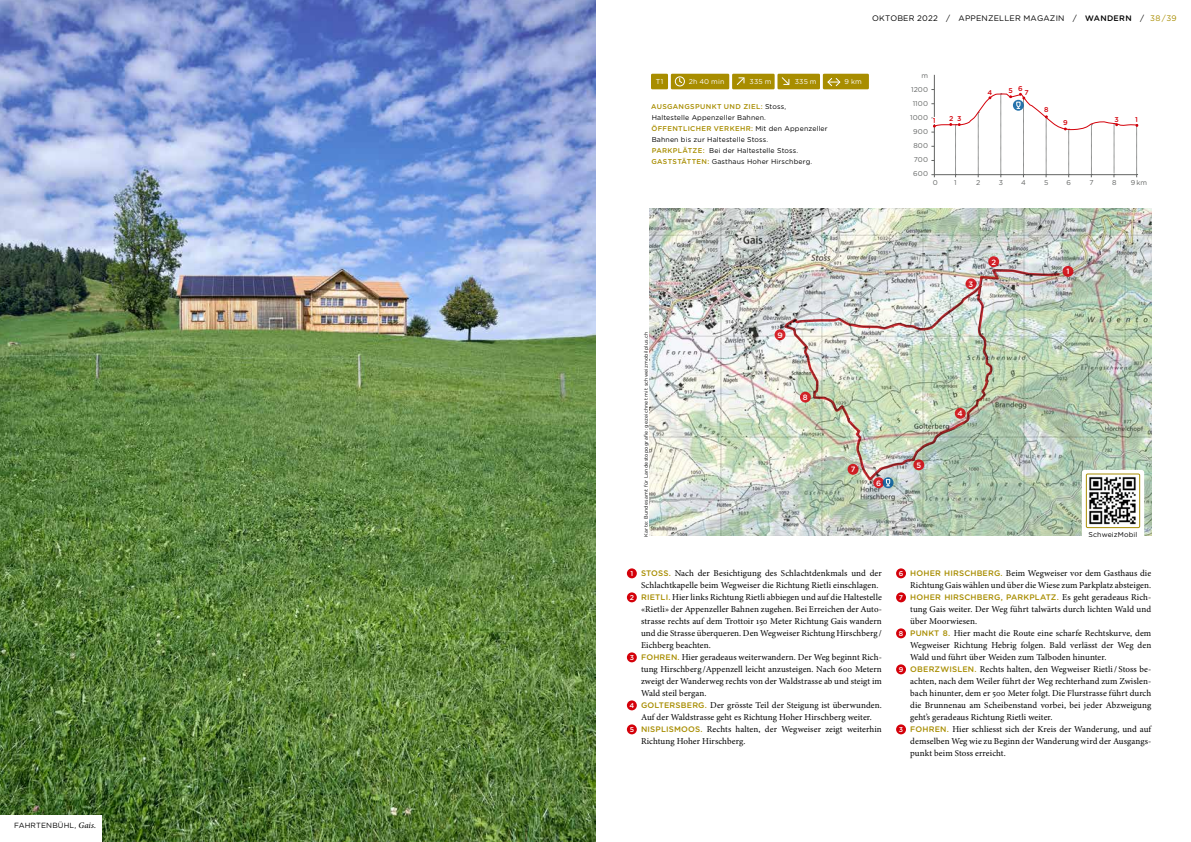
<style>
.page{position:relative;width:1191px;height:842px;background:#fff}
.page>*{position:absolute;margin:0;border:0;box-sizing:border-box;transform-origin:0 0}
.t1{font:9px/12px "Minion Pro";letter-spacing:.01em;color:#000;text-align:right}
.t2{font:500 8px "Gotham Rounded";letter-spacing:.02em;color:#a88d00}
.t3{font:8px "Gotham Rounded";letter-spacing:.02em;color:#000}
.t4{font:500 7.7px "Gotham Rounded";color:#fff}
.t5{font:7.5px "Gotham Rounded";letter-spacing:.02em;color:#000}
.t6{font:7px/11px "Gotham Rounded";letter-spacing:.02em;color:#000}
.t7{font:7px/14px "Gotham Rounded";letter-spacing:.025em;color:#626463;text-align:right}
.t8{font:7px "Gotham Rounded";letter-spacing:.025em;color:#fff}
.t9{font:500 7px "Gotham Rounded";color:#d4000a}
.t10{font:5px "Gotham Rounded";letter-spacing:.045em;color:#000}
.s1{font-family:"Minion Pro";font-weight:500;font-style:italic;font-size:8.5px}
.s2{font-weight:500}
.s3{color:#a88d00}
.s4{font-weight:500;color:#a88d00}
.s5{font-family:"Gotham Rounded";font-weight:500;font-size:7px;color:#fff}
.s6{font-family:"Gotham Rounded";font-weight:500;font-size:8px;color:#a88d00}
.s7{font-size:7px;color:#fff}
.s8{font-family:"Minion Pro";font-weight:400;font-size:9px;color:#000}
</style>
<div class="page">
<img style="left:649px;top:208px;width:502px;height:328px">
<div style="left:627px;top:568px;width:10px;height:10px;background:#d4000a;border-radius:50%"></div>
<div style="left:627px;top:592px;width:10px;height:10px;background:#d4000a;border-radius:50%"></div>
<div style="left:627px;top:652px;width:10px;height:10px;background:#d4000a;border-radius:50%"></div>
<div style="left:627px;top:700px;width:10px;height:10px;background:#d4000a;border-radius:50%"></div>
<div style="left:627px;top:724px;width:10px;height:10px;background:#d4000a;border-radius:50%"></div>
<svg style="left:988px;top:256px;width:11px;height:11px"></svg>
<svg style="left:1062px;top:266px;width:11px;height:11px"></svg>
<div style="left:873px;top:477px;width:11px;height:11px;background:#d21f28;border-radius:50%"></div>
<svg style="left:774px;top:329px;width:11px;height:11px"></svg>
<svg style="left:882px;top:477px;width:11px;height:11px"></svg>
<svg style="left:885px;top:482px;width:5px;height:4px"></svg>
<div style="left:896px;top:568px;width:10px;height:10px;background:#d4000a;border-radius:50%"></div>
<div style="left:896px;top:592px;width:10px;height:10px;background:#d4000a;border-radius:50%"></div>
<div style="left:896px;top:628px;width:10px;height:10px;background:#d4000a;border-radius:50%"></div>
<div style="left:896px;top:664px;width:10px;height:10px;background:#d4000a;border-radius:50%"></div>
<div style="left:896px;top:724px;width:10px;height:10px;background:#d4000a;border-radius:50%"></div>
<svg style="left:1081px;top:470px;width:63px;height:71px"></svg>
<img style="left:1088px;top:476px;width:50px;height:50px">
<div style="left:1086px;top:474px;width:54px;height:54px;border:1px solid #a88d00"></div>
<div style="left:671px;top:74px;width:58px;height:15px;background:#a88d00"></div>
<div style="left:675px;top:76px;width:10px;height:10px;border:1px solid #fff;border-radius:50%"></div>
<div style="left:651px;top:74px;width:17px;height:15px;background:#a88d00"></div>
<div style="left:732px;top:74px;width:42px;height:15px;background:#a88d00"></div>
<svg style="left:736px;top:77px;width:9px;height:8px"></svg>
<div style="left:777px;top:74px;width:43px;height:15px;background:#a88d00"></div>
<svg style="left:781px;top:77px;width:8px;height:8px"></svg>
<div style="left:823px;top:74px;width:46px;height:15px;background:#a88d00"></div>
<svg style="left:827px;top:78px;width:14px;height:9px"></svg>
<hr style="left:934px;top:75px;width:1px;height:102px;background:#626463">
<img style="left:0;top:0;width:595px;height:842px">
<div style="left:0;top:816px;width:101px;height:26px;background:#fff"></div>
<svg style="left:931px;top:89px;width:208px;height:88px"></svg>
<img style="left:783px;top:268px;width:277px;height:214px">
<p class="t5" style="left:14px;top:820px;width:83px">FAHRTENBÜHL, <span class="s1">Gais.</span></p>
<p class="t3" style="left:872px;top:13px;width:306px">OKTOBER 2022 / APPENZELLER MAGAZIN / <span class="s2">WANDERN</span> / <span class="s3">38 / 39</span></p>
<p class="t8" style="left:656px;top:77px;width:9px">T1</p>
<p class="t8" style="left:688px;top:77px;width:37px">2h 40 min</p>
<p class="t8" style="left:749px;top:77px;width:23px">335 m</p>
<p class="t8" style="left:794px;top:77px;width:23px">335 m</p>
<p class="t8" style="left:844px;top:77px;width:19px">9 km</p>
<p class="t6" style="left:651px;top:101px;width:178px"><span class="s4">AUSGANGSPUNKT UND ZIEL:</span> Stoss,<br>Haltestelle Appenzeller Bahnen.<br><span class="s4">ÖFFENTLICHER VERKEHR:</span> Mit den Appenzeller Bahnen bis zur Haltestelle Stoss.<br><span class="s4">PARKPLÄTZE:</span> Bei der Haltestelle Stoss.<br><span class="s4">GASTSTÄTTEN:</span> Gasthaus Hoher Hirschberg.</p>
<p class="t7" style="left:910px;top:68px;width:20px">m<br>1200<br>1100<br>1000<br>900<br>800<br>700<br>600</p>
<p class="t9" style="left:1018px;top:84px;width:6px">6</p>
<p class="t9" style="left:1008px;top:86px;width:6px">5</p>
<p class="t9" style="left:1024px;top:88px;width:6px">7</p>
<p class="t9" style="left:987px;top:87px;width:6px">4</p>
<p class="t9" style="left:1044px;top:105px;width:6px">8</p>
<p class="t9" style="left:949px;top:114px;width:14px">2 3</p>
<p class="t9" style="left:1114px;top:114px;width:6px">3</p>
<p class="t9" style="left:932px;top:116px;width:4px">1</p>
<p class="t9" style="left:1063px;top:117px;width:6px">9</p>
<p class="t9" style="left:1135px;top:115px;width:4px">1</p>
<p class="t7" style="left:932px;top:175px;width:7px">0</p>
<p class="t7" style="left:954px;top:175px;width:4px">1</p>
<p class="t7" style="left:976px;top:175px;width:6px">2</p>
<p class="t7" style="left:998px;top:175px;width:6px">3</p>
<p class="t7" style="left:1021px;top:175px;width:6px">4</p>
<p class="t7" style="left:1044px;top:175px;width:6px">5</p>
<p class="t7" style="left:1066px;top:175px;width:6px">6</p>
<p class="t7" style="left:1089px;top:175px;width:6px">7</p>
<p class="t7" style="left:1112px;top:175px;width:6px">8</p>
<p class="t7" style="left:1130px;top:175px;width:18px">9 km</p>
<p class="t10" style="left:643px;top:537px;width:207px;rotate:-90deg">Karte: Bundesamt für Landestopografie: gezeichnet mit schweizmobilplus.ch</p>
<p class="t4" style="left:777px;top:329px;width:7px">9</p>
<p class="t4" style="left:803px;top:392px;width:6px">8</p>
<p class="t4" style="left:968px;top:278px;width:6px">3</p>
<p class="t4" style="left:991px;top:256px;width:6px">2</p>
<p class="t4" style="left:850px;top:464px;width:6px">7</p>
<p class="t4" style="left:876px;top:477px;width:7px">6</p>
<p class="t4" style="left:916px;top:459px;width:6px">5</p>
<p class="t4" style="left:957px;top:408px;width:7px">4</p>
<p class="t4" style="left:1066px;top:266px;width:5px">1</p>
<p class="t6" style="left:1088px;top:528px;width:50px">SchweizMobil</p>
<p class="t1" style="left:630px;top:567px;width:253px"><span class="s5">1</span> <span class="s6">STOSS.</span> Nach der Besichtigung des Schlachtdenkmals und der</p>
<p class="t1" style="left:641px;top:579px;width:239px">Schlachtkapelle beim Wegweiser die Richtung Rietli einschlagen.</p>
<p class="t1" style="left:629px;top:591px;width:254px"><span class="s5">2</span> <span class="s6">RIETLI.</span> Hier links Richtung Rietli abbiegen und auf die Haltestelle</p>
<p class="t1" style="left:641px;top:603px;width:242px">«Rietli» der Appenzeller Bahnen zugehen. Bei Erreichen der Auto-</p>
<p class="t1" style="left:641px;top:615px;width:242px">strasse rechts auf dem Trottoir 150 Meter Richtung Gais wandern</p>
<p class="t1" style="left:641px;top:627px;width:242px">und die Strasse überqueren. Den Wegweiser Richtung Hirschberg/</p>
<p class="t1" style="left:641px;top:639px;width:71px">Eichberg beachten.</p>
<p class="t1" style="left:629px;top:651px;width:254px"><span class="s5">3</span> <span class="s6">FOHREN.</span> Hier geradeaus weiterwandern. Der Weg beginnt Rich-</p>
<p class="t1" style="left:641px;top:663px;width:242px">tung Hirschberg /Appenzell leicht anzusteigen. Nach 600 Metern</p>
<p class="t1" style="left:641px;top:675px;width:242px">zweigt der Wanderweg rechts von der Waldstrasse ab und steigt im</p>
<p class="t1" style="left:641px;top:687px;width:67px">Wald steil bergan.</p>
<p class="t1" style="left:629px;top:699px;width:254px"><span class="s5">4</span> <span class="s6">GOLTERSBERG.</span> Der grösste Teil der Steigung ist überwunden.</p>
<p class="t1" style="left:641px;top:711px;width:232px">Auf der Waldstrasse geht es Richtung Hoher Hirschberg weiter.</p>
<p class="t1" style="left:629px;top:723px;width:254px"><span class="s5">5</span> <span class="s6">NISPLISMOOS.</span> Rechts halten, der Wegweiser zeigt weiterhin</p>
<p class="t1" style="left:641px;top:735px;width:106px">Richtung Hoher Hirschberg.</p>
<p class="t1" style="left:898px;top:567px;width:254px"><span class="s5">6</span> <span class="s6">HOHER HIRSCHBERG.</span> Beim Wegweiser vor dem Gasthaus die<br>Richtung Gais wählen und über die Wiese zum Parkplatz absteigen.</p>
<p class="t2" style="left:899px;top:591px;width:254px"><span class="s7">7</span> HOHER HIRSCHBERG, PARKPLATZ. <span class="s8">Es geht geradeaus Rich-</span></p>
<p class="t1" style="left:910px;top:603px;width:242px">tung Gais weiter. Der Weg führt talwärts durch lichten Wald und</p>
<p class="t1" style="left:910px;top:615px;width:68px">über Moorwiesen.</p>
<p class="t1" style="left:899px;top:627px;width:254px"><span class="s5">8</span> <span class="s6">PUNKT 8.</span> Hier macht die Route eine scharfe Rechtskurve, dem</p>
<p class="t1" style="left:910px;top:639px;width:242px">Wegweiser Richtung Hebrig folgen. Bald verlässt der Weg den</p>
<p class="t1" style="left:910px;top:651px;width:198px">Wald und führt über Weiden zum Talboden hinunter.</p>
<p class="t1" style="left:898px;top:663px;width:254px"><span class="s5">9</span> <span class="s6">OBERZWISLEN.</span> Rechts halten, den Wegweiser Rietli/ Stoss be-</p>
<p class="t1" style="left:910px;top:675px;width:242px">achten, nach dem Weiler führt der Weg rechterhand zum Zwislen-</p>
<p class="t1" style="left:910px;top:687px;width:242px">bach hinunter, dem er 500 Meter folgt. Die Flurstrasse führt durch</p>
<p class="t1" style="left:910px;top:699px;width:242px">die Brunnenau am Scheibenstand vorbei, bei jeder Abzweigung</p>
<p class="t1" style="left:910px;top:711px;width:144px">geht’s geradeaus Richtung Rietli weiter.</p>
<p class="t1" style="left:899px;top:723px;width:254px"><span class="s5">3</span> <span class="s6">FOHREN.</span> Hier schliesst sich der Kreis der Wanderung, und auf</p>
<p class="t1" style="left:910px;top:735px;width:242px">demselben Weg wie zu Beginn der Wanderung wird der Ausgangs-</p>
<p class="t1" style="left:910px;top:747px;width:97px">punkt beim Stoss erreicht.</p>
</div>
